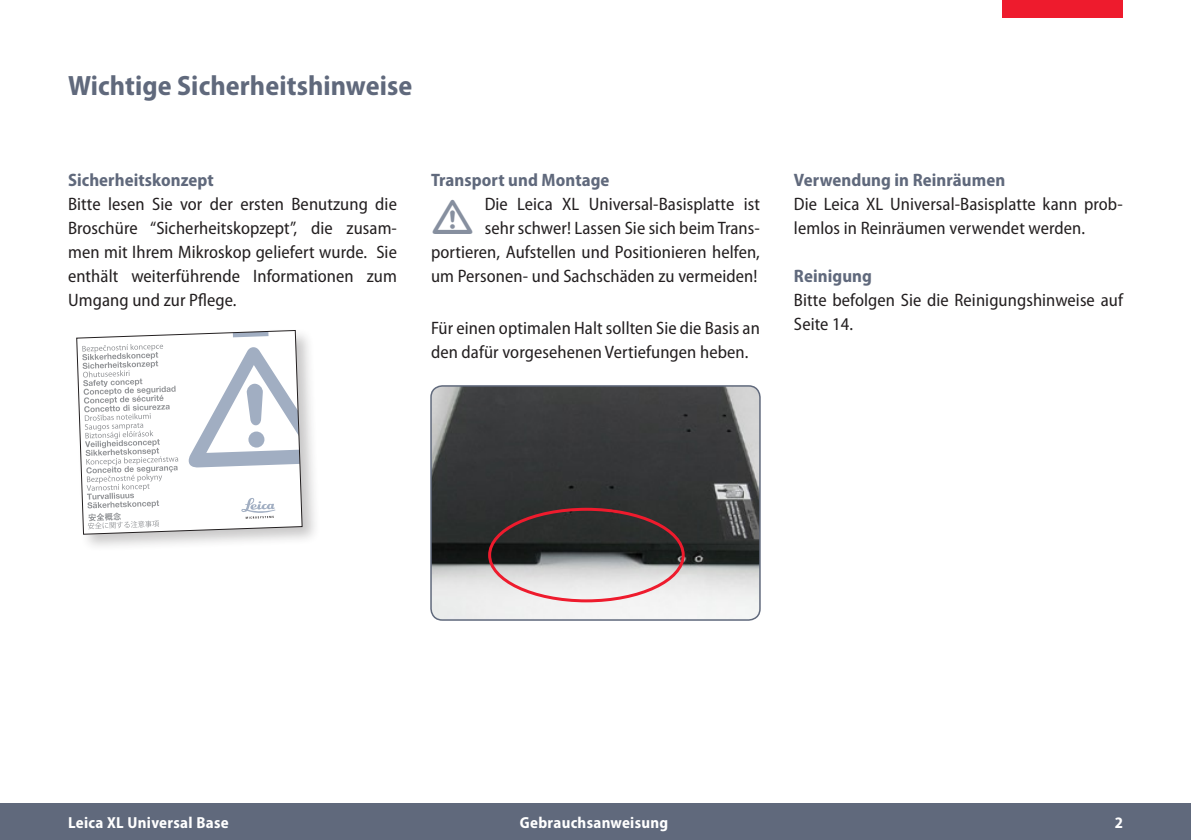
<style>
.page{position:relative;width:1191px;height:840px;background:#fff}
.page>*{position:absolute;margin:0;border:0;box-sizing:border-box;transform-origin:0 0}
.Warnsymbol{font:43px "Warning Pi LT Std";color:#868f9f}
.Seitentitel{font:700 semi-condensed 28px "Myriad Pro";letter-spacing:.005em;color:#60697c}
.Warnsymbol-2{font:semi-condensed 18px/24px "Myriad Pro";letter-spacing:.005em;color:#231f20}
.Untertitel{font:700 semi-condensed 18px "Myriad Pro";letter-spacing:.005em;color:#60697c}
.t1{font:700 semi-condensed 16px "Myriad Pro";letter-spacing:.02em;color:#fff}
</style>
<div class="page">
<div style="left:0;top:803px;width:1191px;height:36px;background:#60697c"></div>
<div style="left:1002px;top:0;width:121px;height:17px;background:#ee1b2d"></div>
<div style="left:74px;top:327px;width:246px;height:225px;background:#231f20;opacity:.25"></div>
<svg style="left:76px;top:330px;width:226px;height:204px"></svg>
<img style="left:431px;top:386px;width:329px;height:233px">
<div style="left:430px;top:385px;width:330px;height:235px;border:2px solid #60697c;border-radius:11px"></div>
<div style="left:488px;top:507px;width:196px;height:95px;border:3px solid #ee1b2d;border-radius:50%"></div>
<p class="Seitentitel" style="left:68px;top:70px;width:346px">Wichtige Sicherheitshinweise</p>
<p class="Untertitel" style="left:68px;top:169px;width:147px">Sicherheitskonzept</p>
<p class="Warnsymbol-2" style="left:68px;top:192px;width:330px;text-align:justify">Bitte lesen Sie vor der ersten Benutzung die Broschüre “Sicherheitskopzept”, die zusam&shy;men mit Ihrem Mikroskop geliefert wurde. Sie enthält weiterführende Informationen zum Umgang und zur Pflege.</p>
<p class="Untertitel" style="left:431px;top:169px;width:180px">Transport und Montage</p>
<p class="Warnsymbol" style="left:431px;top:192px;width:44px">•</p>
<p class="Warnsymbol-2" style="left:431px;top:192px;width:330px;text-align:right">Die Leica XL Universal-Basisplatte ist<br>sehr schwer! Lassen Sie sich beim Trans&shy;portieren, Aufstellen und Positionieren helfen, um Personen- und Sachschäden zu vermeiden!</p>
<p class="Warnsymbol-2" style="left:431px;top:316px;width:330px">Für einen optimalen Halt sollten Sie die Basis an den dafür vorgesehenen Vertiefungen heben.</p>
<p class="Untertitel" style="left:794px;top:169px;width:213px">Verwendung in Reinräumen</p>
<p class="Warnsymbol-2" style="left:794px;top:192px;width:330px">Die Leica XL Universal-Basisplatte kann prob&shy;lemlos in Reinräumen verwendet werden.</p>
<p class="Untertitel" style="left:794px;top:265px;width:79px">Reinigung</p>
<p class="Warnsymbol-2" style="left:794px;top:288px;width:330px">Bitte befolgen Sie die Reinigungshinweise auf<br>Seite 14.</p>
<p class="t1" style="left:68px;top:813px;width:162px">Leica XL Universal Base</p>
<p class="t1" style="left:520px;top:813px;width:150px">Gebrauchsanweisung</p>
<p class="t1" style="left:1114px;top:813px;width:10px">2</p>
</div>
